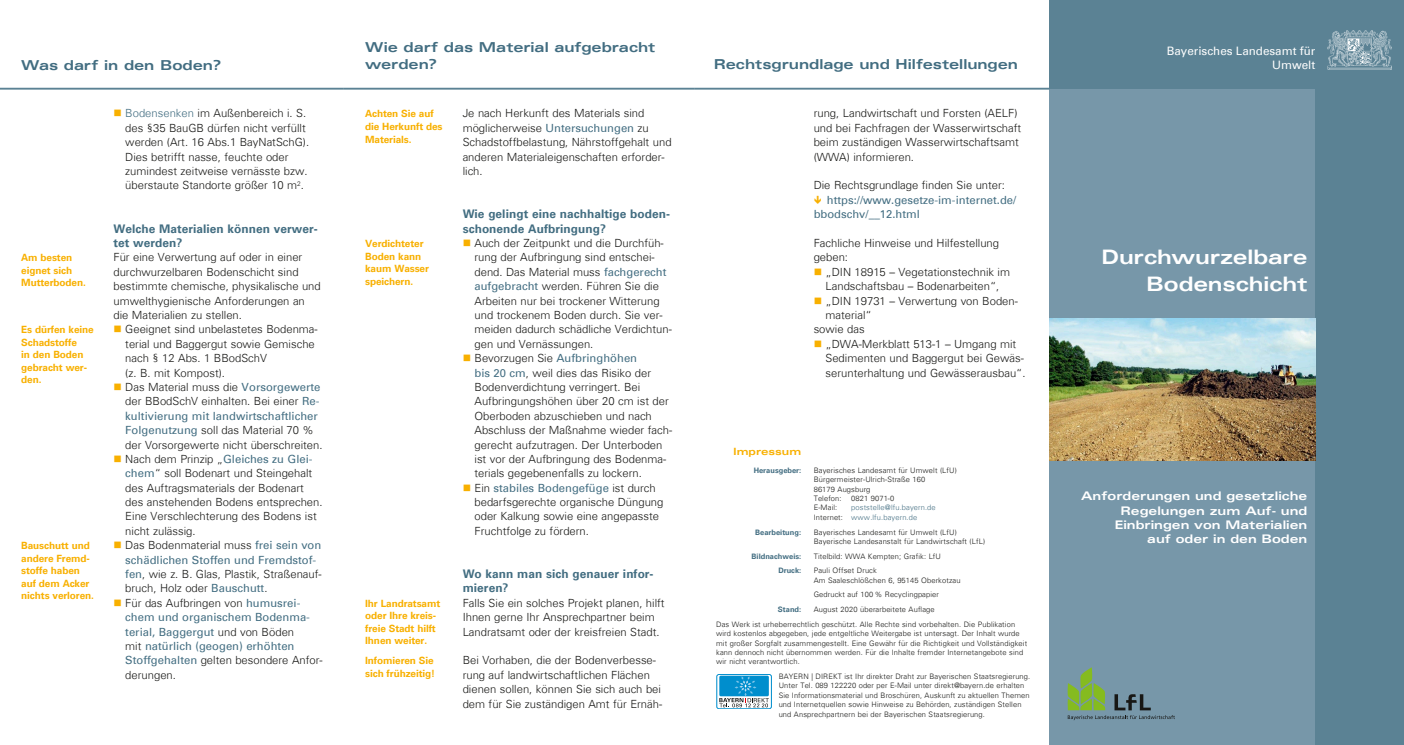
<style>
.page{position:relative;width:1404px;height:745px;background:#fff}
.page>*{position:absolute;margin:0;border:0;box-sizing:border-box;transform-origin:0 0}
.Titelzeile{font:20px/26.2px "Univers Com 63 Bold Ext";letter-spacing:-.005em;color:#fff;text-align:right}
.HL_Kopfzeile{font:13.75px/16.9px "Univers Com 63 Bold Ext";letter-spacing:-.005em;color:#426d81}
.Zwischen_HL{font:700 11.88px/14.4px "Univers Com 65";letter-spacing:.005em;color:#426d81}
.Untertitel___Reihenb{font:11.88px/14.4px "Univers Com 63 Bold Ext";color:#fff;text-align:right}
.t1{font:11.62px/14px "Univers Com 55 Roman";color:#fff;text-align:right}
.Fließtext{font:300 11.25px/14.4px "Univers Com 45";color:#171715}
.Fließtext-2{font:11.25px/14.4px "Univers Com 55 Roman";color:#426d81}
.t2{font:700 10px/12.5px "Univers Com 65";letter-spacing:-.01em;color:#f8b000}
.Impressum_großer_Abs{font:10px "Univers Com 63 Bold Ext";color:#f8b000}
.Impressum_Fließ{font:300 7.5px/9.4px "Univers Com 45";letter-spacing:.015em;color:#171715}
.Impressum_Fließ-2{font:700 7.5px "Univers Com 65";color:#426d81}
.t3{font:300 7.5px "Univers Com 45";letter-spacing:.015em;color:#426d81}
.s1{color:#f8b000}
.s2{color:#426d81}
.s3{font-family:"Univers Com 55 Roman";font-weight:400;color:#426d81}
.s4{font-family:"Univers Com 45";font-weight:300;color:#171715}
</style>
<div class="page">
<div style="left:1049px;top:0;width:354px;height:744px;background:#5b8294"></div>
<img style="left:1327px;top:30px;width:64px;height:39px">
<div style="left:1049px;top:89px;width:266px;height:655px;background:#7797a9"></div>
<img style="left:1049px;top:319px;width:266px;height:141px">
<svg style="left:716px;top:674px;width:55px;height:34px"></svg>
<div style="left:716px;top:674px;width:55px;height:34px;border:1px solid #008ecd;border-radius:2px"></div>
<svg style="left:719px;top:675px;width:49px;height:32px;background:#4fa5cb"></svg>
<svg style="left:1067px;top:667px;width:107px;height:52px"></svg>
<hr style="left:694px;top:88px;width:355px;height:2px;background:#5b8294">
<hr style="left:344px;top:88px;width:350px;height:2px;background:#5b8294">
<hr style="left:0;top:88px;width:344px;height:2px;background:#5b8294">
<h1 class="HL_Kopfzeile" style="left:21px;top:56px;width:201px">Was darf in den Boden?</h1>
<p class="Fließtext" style="left:125px;top:106px;width:185px;text-indent:-12px"><span class="s1">■</span> <span class="s2">Bodensenken</span> im Außenbereich i. S. des §35 BauGB dürfen nicht verfüllt werden (Art. 16 Abs.1 BayNatSchG).<br>Dies betrifft nasse, feuchte oder zumindest zeitweise vernässte bzw. überstaute Standorte größer 10 m<sup>2</sup>.</p>
<h2 class="Zwischen_HL" style="left:113px;top:221px;width:206px">Welche Materialien können verwer&shy;tet werden?</h2>
<p class="Fließtext" style="left:113px;top:250px;width:209px">Für eine Verwertung auf oder in einer durchwurzelbaren Bodenschicht sind bestimmte chemische, physikalische und umwelthygienische Anforderungen an die Materialien zu stellen.</p>
<p class="Fließtext" style="left:125px;top:322px;width:194px;text-indent:-12px"><span class="s1">■</span> Geeignet sind unbelastetes Bodenma&shy;terial und Baggergut sowie Gemische nach § 12 Abs. 1 BBodSchV<br>(z. B. mit Kompost).</p>
<p class="Fließtext" style="left:125px;top:379px;width:199px;text-indent:-12px"><span class="s1">■</span> Das Material muss die <span class="s3">Vorsorgewerte </span>der BBodSchV einhalten. Bei einer <span class="s3">Re&shy;kultivierung mit landwirtschaftlicher Folgenutzung</span> soll das Material 70 % der Vorsorgewerte nicht überschreiten.</p>
<p class="Fließtext" style="left:125px;top:451px;width:199px;text-indent:-12px"><span class="s1">■</span> Nach dem Prinzip „<span class="s3">Gleiches zu Glei&shy;chem</span>“ soll Bodenart und Steingehalt des Auftragsmaterials der Bodenart des anstehenden Bodens entsprechen.<br>Eine Verschlechterung des Bodens ist nicht zulässig.</p>
<p class="Fließtext" style="left:125px;top:537px;width:198px;text-indent:-12px"><span class="s1">■</span> Das Bodenmaterial muss <span class="s3">frei sein von schädlichen Stoffen und Fremdstof&shy;fen</span>, wie z. B. Glas, Plastik, Straßenauf&shy;bruch, Holz oder <span class="s3">Bauschutt</span>.</p>
<p class="Fließtext-2" style="left:125px;top:595px;width:199px;text-indent:-12px"><span class="s1">■</span> <span class="s4">Für das Aufbringen von</span> humusrei&shy;chem und organischem Bodenma&shy;terial, Baggergut <span class="s4">und von Böden<br>mit</span> natürlich (geogen) erhöhten<br>Stoffgehalten <span class="s4">gelten besondere Anfor&shy;derungen.</span></p>
<p class="t2" style="left:21px;top:251px;width:66px">Am besten eignet sich<br>Mutterboden.</p>
<p class="t2" style="left:21px;top:323px;width:74px">Es dürfen keine<br>Schadstoffe<br>in den Boden gebracht wer&shy;den.</p>
<p class="t2" style="left:21px;top:539px;width:74px">Bauschutt und andere Fremd&shy;stoffe haben auf dem Acker nichts verloren.</p>
<h1 class="HL_Kopfzeile" style="left:365px;top:39px;width:292px">Wie darf das Material aufgebracht werden?</h1>
<p class="Fließtext" style="left:462px;top:106px;width:210px">Je nach Herkunft des Materials sind möglicherweise <span class="s3">Untersuchungen</span> zu Schadstoffbelastung, Nährstoffgehalt und anderen Materialeigenschaften erforder&shy;lich.</p>
<h2 class="Zwischen_HL" style="left:462px;top:207px;width:209px">Wie gelingt eine nachhaltige boden&shy;schonende Aufbringung?</h2>
<p class="Fließtext" style="left:474px;top:236px;width:199px;text-indent:-12px"><span class="s1">■</span> Auch der Zeitpunkt und die Durchfüh&shy;rung der Aufbringung sind entschei&shy;dend. Das Material muss <span class="s3">fachgerecht aufgebracht</span> werden. Führen Sie die Arbeiten nur bei trockener Witterung und trockenem Boden durch. Sie ver&shy;meiden dadurch schädliche Verdichtun&shy;gen und Vernässungen.</p>
<p class="Fließtext" style="left:474px;top:351px;width:199px;text-indent:-12px"><span class="s1">■</span> Bevorzugen Sie <span class="s3">Aufbringhöhen<br>bis 20 cm</span>, weil dies das Risiko der Bodenverdichtung verringert. Bei Aufbringungshöhen über 20 cm ist der Oberboden abzuschieben und nach Abschluss der Maßnahme wieder fach&shy;gerecht aufzutragen. Der Unterboden ist vor der Aufbringung des Bodenma&shy;terials gegebenenfalls zu lockern.</p>
<p class="Fließtext" style="left:474px;top:480px;width:190px;text-indent:-12px"><span class="s1">■</span> Ein <span class="s3">stabiles Bodengefüge</span> ist durch bedarfsgerechte organische Düngung oder Kalkung sowie eine angepasste Fruchtfolge zu fördern.</p>
<h2 class="Zwischen_HL" style="left:462px;top:566px;width:192px">Wo kann man sich genauer infor&shy;mieren?</h2>
<p class="Fließtext" style="left:462px;top:595px;width:203px">Falls Sie ein solches Projekt planen, hilft<br>Ihnen gerne Ihr Ansprechpartner beim<br>Landratsamt oder der kreisfreien Stadt.</p>
<p class="Fließtext" style="left:462px;top:652px;width:201px">Bei Vorhaben, die der Bodenverbesse&shy;rung auf landwirtschaftlichen Flächen dienen sollen, können Sie sich auch bei dem für Sie zuständigen Amt für Ernäh-</p>
<p class="t2" style="left:365px;top:108px;width:79px">Achten Sie auf die Herkunft des<br>Materials.</p>
<p class="t2" style="left:365px;top:237px;width:65px">Verdichteter<br>Boden kann kaum Wasser speichern.</p>
<p class="t2" style="left:365px;top:596px;width:77px">Ihr Landratsamt oder Ihre kreis&shy;freie Stadt hilft<br>Ihnen weiter.</p>
<p class="t2" style="left:365px;top:654px;width:71px">Infomieren Sie sich frühzeitig!</p>
<h1 class="HL_Kopfzeile" style="left:713px;top:56px;width:306px">Rechtsgrundlage und Hilfestellungen</h1>
<p class="Fließtext" style="left:813px;top:106px;width:209px">rung, Landwirtschaft und Forsten (AELF) und bei Fachfragen der Wasserwirtschaft beim zuständigen Wasserwirtschaftsamt (WWA) informieren.</p>
<p class="Fließtext" style="left:813px;top:178px;width:193px">Die Rechtsgrundlage finden Sie unter:</p>
<p class="Fließtext-2" style="left:813px;top:192px;width:204px;text-indent:13px">https://www.gesetze-im-internet.de/ bbodschv/__12.html</p>
<p class="Fließtext" style="left:813px;top:236px;width:187px">Fachliche Hinweise und Hilfestellung geben:</p>
<p class="Fließtext" style="left:813px;top:264px;width:198px;text-align:center"><span class="s1">■</span> „DIN 18915 – Vegetationstechnik im<br>Landschaftsbau – Bodenarbeiten“,</p>
<p class="Fließtext" style="left:825px;top:293px;width:194px;text-indent:-12px"><span class="s1">■</span> „DIN 19731 – Verwertung von Boden&shy;material“</p>
<p class="Fließtext" style="left:813px;top:322px;width:52px">sowie das</p>
<p class="Fließtext" style="left:825px;top:336px;width:202px;text-indent:-12px"><span class="s1">■</span> „DWA-Merkblatt 513-1 – Umgang mit<br>Sedimenten und Baggergut bei Gewäs&shy;serunterhaltung und Gewässerausbau“.</p>
<p class="Impressum_großer_Abs" style="left:733px;top:445px;width:70px">Impressum</p>
<p class="Impressum_Fließ-2" style="left:753px;top:465px;width:49px">Herausgeber:</p>
<p class="Impressum_Fließ" style="left:813px;top:465px;width:144px">Bayerisches Landesamt für Umwelt (LfU)<br>Bürgermeister-Ulrich-Straße 160<br>86179 Augsburg<br>Telefon:</p>
<p class="Impressum_Fließ" style="left:851px;top:493px;width:45px">0821 9071-0</p>
<p class="Impressum_Fließ" style="left:813px;top:502px;width:25px">E-Mail:</p>
<p class="t3" style="left:851px;top:503px;width:86px">poststelle@lfu.bayern.de</p>
<p class="Impressum_Fließ" style="left:813px;top:512px;width:31px">Internet:</p>
<p class="t3" style="left:851px;top:512px;width:67px">www.lfu.bayern.de</p>
<p class="Impressum_Fließ-2" style="left:755px;top:527px;width:47px">Bearbeitung:</p>
<p class="Impressum_Fließ" style="left:813px;top:527px;width:173px">Bayerisches Landesamt für Umwelt (LfU)<br>Bayerische Landesanstalt für Landwirtschaft (LfL)</p>
<p class="Impressum_Fließ-2" style="left:751px;top:551px;width:51px">Bildnachweis:</p>
<p class="Impressum_Fließ" style="left:813px;top:551px;width:129px">Titelbild: WWA Kempten; Grafik: LfU</p>
<p class="Impressum_Fließ-2" style="left:778px;top:566px;width:24px">Druck:</p>
<p class="Impressum_Fließ" style="left:813px;top:565px;width:148px">Pauli Offset Druck<br>Am Saaleschlößchen 6, 95145 Oberkotzau</p>
<p class="Impressum_Fließ" style="left:813px;top:589px;width:127px">Gedruckt auf 100 % Recyclingpapier</p>
<p class="Impressum_Fließ-2" style="left:777px;top:604px;width:25px">Stand:</p>
<p class="Impressum_Fließ" style="left:813px;top:604px;width:122px">August 2020 überarbeitete Auflage</p>
<p class="Impressum_Fließ" style="left:716px;top:619px;width:312px">Das Werk ist urheberrechtlich geschützt. Alle Rechte sind vorbehalten. Die Publikation wird kostenlos abgegeben, jede entgeltliche Weitergabe ist untersagt. Der Inhalt wurde mit großer Sorgfalt zusammengestellt. Eine Gewähr für die Richtigkeit und Vollständigkeit kann dennoch nicht übernommen werden. Für die Inhalte fremder Internetangebote sind wir nicht verantwortlich.</p>
<p class="Impressum_Fließ" style="left:778px;top:671px;width:253px">BAYERN | DIREKT ist Ihr direkter Draht zur Bayerischen Staatsregierung.<br>Unter Tel. 089 122220 oder per E-Mail unter direkt@bayern.de erhalten</p>
<p class="Impressum_Fließ" style="left:778px;top:690px;width:252px">Sie Informationsmaterial und Broschüren, Auskunft zu aktuellen Themen und Internetquellen sowie Hinweise zu Behörden, zuständigen Stellen und Ansprechpartnern bei der Bayerischen Staatsregierung.</p>
<p class="t1" style="left:1166px;top:44px;width:150px">Bayerisches Landesamt für<br>Umwelt</p>
<p class="Titelzeile" style="left:1101px;top:244px;width:208px">Durchwurzelbare<br>Bodenschicht</p>
<h1 class="Untertitel___Reihenb" style="left:1081px;top:488px;width:228px">Anforderungen und gesetzliche<br>Regelungen zum Auf- und<br>Einbringen von Materialien<br>auf oder in den Boden</h1>
</div>
